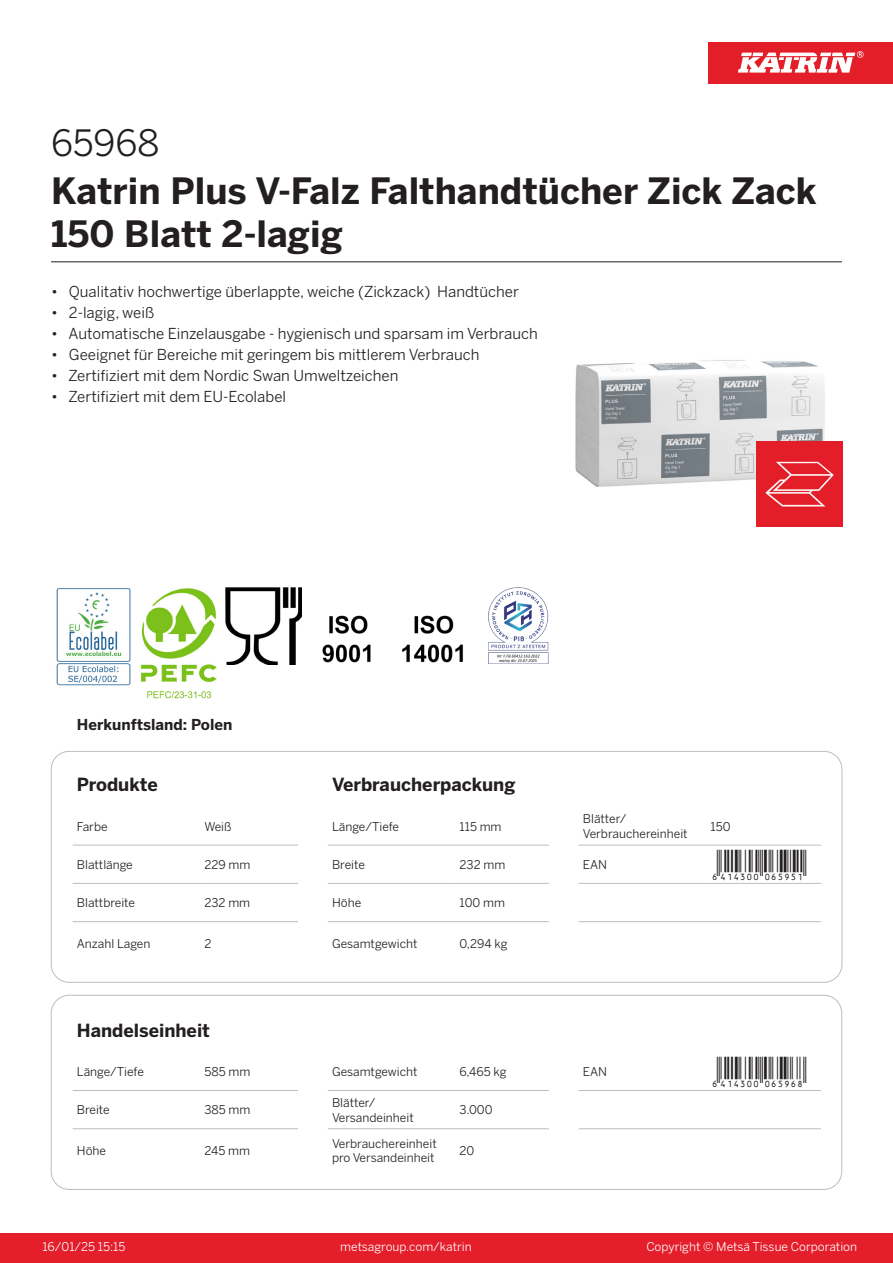
<style>
.page{position:relative;width:893px;height:1263px;background:#fff}
.page>*{position:absolute;margin:0;border:0;box-sizing:border-box;transform-origin:0 0}
.Product_Name{font:700 36px/43.2px "Benton Sans";color:#231f20}
.External_material_co{font:36px "Benton Sans";color:#231f20}
.T_EAN{font:30px "Viisas EAN Matala";color:#231f20}
.T_TableHeader{font:700 18px "Benton Sans";color:#231f20}
.MarketingBullets{font:15px "Benton Sans";color:#231f20}
.Country_of_Origin{font:700 15px "Benton Sans";color:#231f20}
.T_TableBody{font:12px/14.4px "Benton Sans";color:#231f20}
.t1{font:12px "Benton Sans";color:#fff}
</style>
<div class="page">
<div style="left:0;top:1233px;width:893px;height:30px;background:#e41e2b"></div>
<div style="left:708px;top:43px;width:185px;height:41px;background:#e31e28"></div>
<svg style="left:738px;top:51px;width:126px;height:22px"></svg>
<hr style="left:73px;top:845px;width:127px;height:1px;background:#bcbdc0">
<hr style="left:200px;top:845px;width:98px;height:1px;background:#bcbdc0">
<hr style="left:328px;top:845px;width:127px;height:1px;background:#bcbdc0">
<hr style="left:455px;top:845px;width:94px;height:1px;background:#bcbdc0">
<hr style="left:579px;top:845px;width:127px;height:1px;background:#bcbdc0">
<hr style="left:706px;top:845px;width:115px;height:1px;background:#bcbdc0">
<hr style="left:73px;top:883px;width:127px;height:1px;background:#bcbdc0">
<hr style="left:200px;top:883px;width:98px;height:1px;background:#bcbdc0">
<hr style="left:328px;top:883px;width:127px;height:1px;background:#bcbdc0">
<hr style="left:455px;top:883px;width:94px;height:1px;background:#bcbdc0">
<hr style="left:579px;top:883px;width:127px;height:1px;background:#bcbdc0">
<hr style="left:706px;top:883px;width:115px;height:1px;background:#bcbdc0">
<hr style="left:73px;top:921px;width:127px;height:1px;background:#bcbdc0">
<hr style="left:200px;top:921px;width:98px;height:1px;background:#bcbdc0">
<hr style="left:328px;top:921px;width:127px;height:1px;background:#bcbdc0">
<hr style="left:455px;top:921px;width:94px;height:1px;background:#bcbdc0">
<hr style="left:579px;top:921px;width:127px;height:1px;background:#bcbdc0">
<hr style="left:706px;top:921px;width:115px;height:1px;background:#bcbdc0">
<div style="left:51px;top:751px;width:791px;height:231px;border:1px solid #bcbdc0;border-radius:18px"></div>
<hr style="left:73px;top:1090px;width:127px;height:1px;background:#bcbdc0">
<hr style="left:200px;top:1090px;width:98px;height:1px;background:#bcbdc0">
<hr style="left:328px;top:1090px;width:127px;height:1px;background:#bcbdc0">
<hr style="left:455px;top:1090px;width:94px;height:1px;background:#bcbdc0">
<hr style="left:579px;top:1090px;width:127px;height:1px;background:#bcbdc0">
<hr style="left:706px;top:1090px;width:115px;height:1px;background:#bcbdc0">
<hr style="left:73px;top:1128px;width:127px;height:1px;background:#bcbdc0">
<hr style="left:200px;top:1128px;width:98px;height:1px;background:#bcbdc0">
<hr style="left:328px;top:1128px;width:127px;height:1px;background:#bcbdc0">
<hr style="left:455px;top:1128px;width:94px;height:1px;background:#bcbdc0">
<hr style="left:579px;top:1128px;width:127px;height:1px;background:#bcbdc0">
<hr style="left:706px;top:1128px;width:115px;height:1px;background:#bcbdc0">
<div style="left:51px;top:995px;width:791px;height:194px;border:1px solid #bcbdc0;border-radius:18px"></div>
<img style="left:575px;top:360px;width:263px;height:167px">
<img style="left:56px;top:588px;width:75px;height:98px">
<img style="left:141px;top:588px;width:76px;height:111px">
<img style="left:225px;top:587px;width:77px;height:77px">
<img style="left:322px;top:615px;width:49px;height:48px">
<img style="left:402px;top:615px;width:61px;height:48px">
<img style="left:488px;top:587px;width:61px;height:77px">
<img style="left:757px;top:442px;width:85px;height:85px">
<hr style="left:51px;top:261px;width:791px;height:1px;background:#231f20">
<p class="External_material_co" style="left:51px;top:121px;width:110px">65968</p>
<p class="Product_Name" style="left:51px;top:170px;width:767px">Katrin Plus V-Falz Falthandtücher Zick Zack<br>150 Blatt 2-lagig</p>
<p class="MarketingBullets" style="left:51px;top:282px;width:469px">• Qualitativ hochwertige überlappte, weiche (Zickzack) Handtücher</p>
<p class="MarketingBullets" style="left:51px;top:303px;width:105px">• 2-lagig, weiß</p>
<p class="MarketingBullets" style="left:51px;top:324px;width:488px">• Automatische Einzelausgabe - hygienisch und sparsam im Verbrauch</p>
<p class="MarketingBullets" style="left:51px;top:345px;width:430px">• Geeignet für Bereiche mit geringem bis mittlerem Verbrauch</p>
<p class="MarketingBullets" style="left:51px;top:366px;width:349px">• Zertifiziert mit dem Nordic Swan Umweltzeichen</p>
<p class="MarketingBullets" style="left:51px;top:387px;width:237px">• Zertifiziert mit dem EU-Ecolabel</p>
<p class="Country_of_Origin" style="left:77px;top:715px;width:157px">Herkunftsland: Polen</p>
<p class="T_TableHeader" style="left:77px;top:773px;width:82px">Produkte</p>
<p class="T_TableHeader" style="left:332px;top:773px;width:185px">Verbraucherpackung</p>
<p class="T_TableBody" style="left:77px;top:819px;width:32px">Farbe</p>
<p class="T_TableBody" style="left:204px;top:819px;width:29px">Weiß</p>
<p class="T_TableBody" style="left:332px;top:819px;width:68px">Länge/Tiefe</p>
<p class="T_TableBody" style="left:460px;top:819px;width:43px">115 mm</p>
<p class="T_TableBody" style="left:583px;top:812px;width:45px">Blätter/</p>
<p class="T_TableBody" style="left:583px;top:826px;width:106px">Verbrauchereinheit</p>
<p class="T_TableBody" style="left:710px;top:819px;width:22px">150</p>
<p class="T_TableBody" style="left:77px;top:857px;width:57px">Blattlänge</p>
<p class="T_TableBody" style="left:204px;top:857px;width:48px">229 mm</p>
<p class="T_TableBody" style="left:332px;top:857px;width:34px">Breite</p>
<p class="T_TableBody" style="left:460px;top:857px;width:47px">232 mm</p>
<p class="T_TableBody" style="left:583px;top:857px;width:26px">EAN</p>
<p class="T_EAN" style="left:710px;top:849px;width:97px">*6414300065951*</p>
<p class="T_TableBody" style="left:77px;top:896px;width:60px">Blattbreite</p>
<p class="T_TableBody" style="left:204px;top:896px;width:47px">232 mm</p>
<p class="T_TableBody" style="left:332px;top:896px;width:31px">Höhe</p>
<p class="T_TableBody" style="left:460px;top:896px;width:47px">100 mm</p>
<p class="T_TableBody" style="left:77px;top:936px;width:75px">Anzahl Lagen</p>
<p class="T_TableBody" style="left:204px;top:936px;width:9px">2</p>
<p class="T_TableBody" style="left:332px;top:936px;width:87px">Gesamtgewicht</p>
<p class="T_TableBody" style="left:460px;top:936px;width:50px">0,294 kg</p>
<p class="T_TableHeader" style="left:77px;top:1019px;width:135px">Handelseinheit</p>
<p class="T_TableBody" style="left:77px;top:1064px;width:68px">Länge/Tiefe</p>
<p class="T_TableBody" style="left:204px;top:1064px;width:47px">585 mm</p>
<p class="T_TableBody" style="left:332px;top:1064px;width:87px">Gesamtgewicht</p>
<p class="T_TableBody" style="left:460px;top:1064px;width:48px">6,465 kg</p>
<p class="T_TableBody" style="left:583px;top:1064px;width:26px">EAN</p>
<p class="T_EAN" style="left:710px;top:1056px;width:97px">*6414300065968*</p>
<p class="T_TableBody" style="left:77px;top:1103px;width:34px">Breite</p>
<p class="T_TableBody" style="left:204px;top:1103px;width:47px">385 mm</p>
<p class="T_TableBody" style="left:332px;top:1095px;width:45px">Blätter/</p>
<p class="T_TableBody" style="left:332px;top:1110px;width:83px">Versandeinheit</p>
<p class="T_TableBody" style="left:460px;top:1103px;width:34px">3.000</p>
<p class="T_TableBody" style="left:77px;top:1143px;width:31px">Höhe</p>
<p class="T_TableBody" style="left:204px;top:1143px;width:47px">245 mm</p>
<p class="T_TableBody" style="left:332px;top:1136px;width:106px">Verbrauchereinheit pro Versandeinheit</p>
<p class="T_TableBody" style="left:460px;top:1143px;width:16px">20</p>
<p class="t1" style="left:43px;top:1239px;width:84px">16/01/25 15:15</p>
<p class="t1" style="left:340px;top:1239px;width:133px">metsagroup.com/katrin</p>
<p class="t1" style="left:646px;top:1239px;width:212px">Copyright © Metsä Tissue Corporation</p>
</div>
